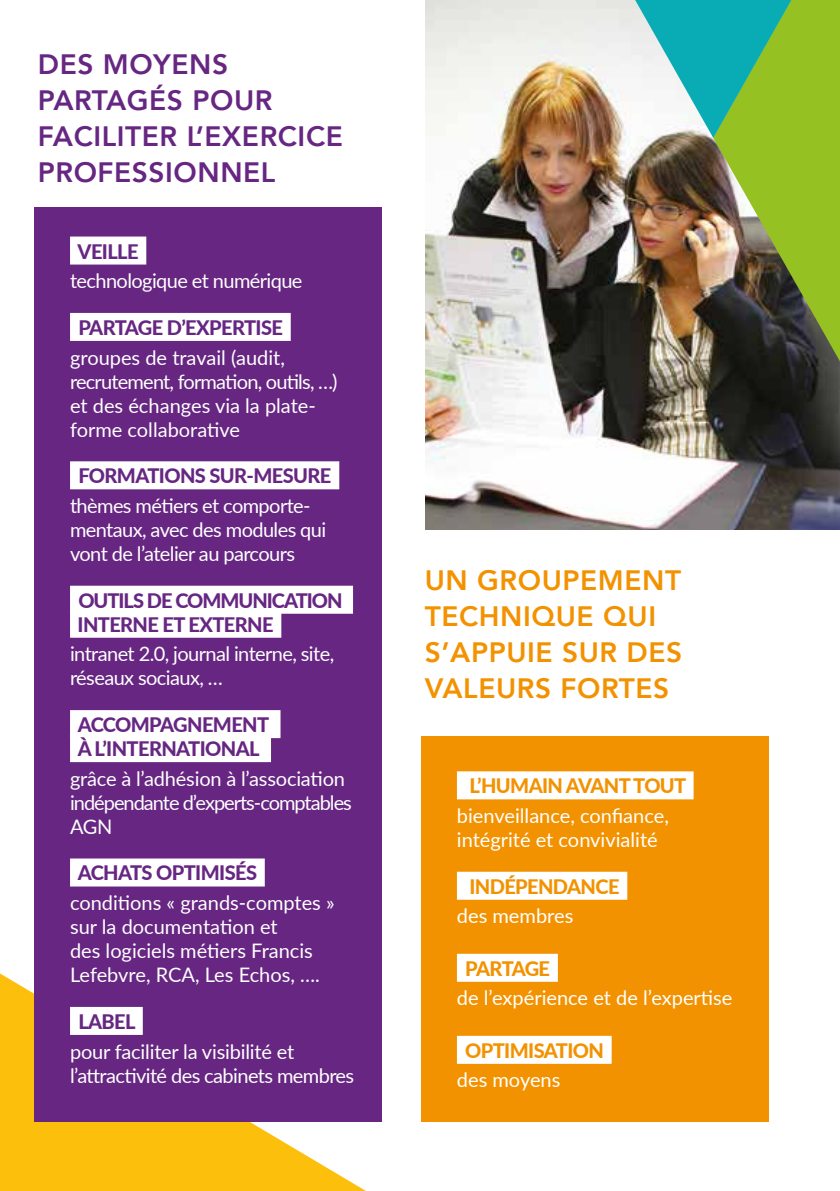
<style>
.page{position:relative;width:840px;height:1191px;background:#fff}
.page>*{position:absolute;margin:0;border:0;box-sizing:border-box;transform-origin:0 0}
.t1{font:800 28px/36px "Avenir";letter-spacing:.02em;color:#662682}
.t2{font:800 28px/36px "Avenir";letter-spacing:.02em;color:#f39200}
.t3{font:20px/24px "Lato";letter-spacing:-.01em;color:#fff}
.t4{font:20px/24px "Lato";letter-spacing:-.03em;color:#fff}
.t5{font:800 20px/24px "Lato";letter-spacing:-.03em;color:#662682}
.t6{font:20px/24px "Lato";letter-spacing:-.05em;color:#fff}
.t7{font:800 20px "Lato";letter-spacing:-.03em;color:#f39200}
.t8{font:800 20px/24px "Lato";letter-spacing:-.05em;color:#662682}
.t9{font:800 20px "Lato";letter-spacing:-.05em;color:#f39200}
</style>
<div class="page">
<img style="left:425px;top:0;width:414px;height:530px">
<svg style="left:0;top:973px;width:366px;height:218px;background:#fac72f"></svg>
<div style="left:421px;top:736px;width:346px;height:385px;background:#f39200"></div>
<div style="left:34px;top:207px;width:347px;height:914px;background:#662682"></div>
<div style="left:456px;top:771px;width:237px;height:28px;background:#fff"></div>
<div style="left:456px;top:871px;width:171px;height:28px;background:#fff"></div>
<div style="left:456px;top:953px;width:101px;height:28px;background:#fff"></div>
<div style="left:456px;top:1035px;width:155px;height:28px;background:#fff"></div>
<div style="left:70px;top:236px;width:76px;height:28px;background:#fff"></div>
<div style="left:70px;top:313px;width:220px;height:28px;background:#fff"></div>
<div style="left:70px;top:461px;width:269px;height:28px;background:#fff"></div>
<div style="left:70px;top:586px;width:283px;height:28px;background:#fff"></div>
<div style="left:70px;top:610px;width:211px;height:28px;background:#fff"></div>
<div style="left:70px;top:710px;width:210px;height:28px;background:#fff"></div>
<div style="left:70px;top:734px;width:201px;height:28px;background:#fff"></div>
<div style="left:70px;top:858px;width:194px;height:28px;background:#fff"></div>
<div style="left:70px;top:1007px;width:73px;height:28px;background:#fff"></div>
<svg style="left:712px;top:0;width:127px;height:361px;background:#7c9233"></svg>
<svg style="left:634px;top:0;width:157px;height:138px"></svg>
<h1 class="t1" style="left:38px;top:46px;width:306px">DES MOYENS<br>PARTAGÉS POUR<br>FACILITER L’EXERCICE<br>PROFESSIONNEL</h1>
<p class="t5" style="left:78px;top:238px;width:62px">VEILLE</p>
<p class="t4" style="left:70px;top:268px;width:234px">technologique et numérique</p>
<p class="t5" style="left:78px;top:315px;width:206px">PARTAGE D’EXPERTISE</p>
<p class="t3" style="left:70px;top:344px;width:269px">groupes de travail (audit, recrutement, formation, outils, …) et des échanges via la plate&shy;forme collaborative</p>
<p class="t5" style="left:78px;top:463px;width:254px">FORMATIONS SUR-MESURE</p>
<p class="t4" style="left:70px;top:493px;width:257px">thèmes métiers et comporte&shy;mentaux, avec des modules qui vont de l’atelier au parcours</p>
<p class="t8" style="left:77px;top:587px;width:266px">OUTILS DE COMMUNICATION<br>INTERNE ET EXTERNE</p>
<p class="t4" style="left:70px;top:641px;width:265px">intranet 2.0, journal interne, site, réseaux sociaux, …</p>
<p class="t5" style="left:78px;top:712px;width:193px">ACCOMPAGNEMENT<br>À L’INTERNATIONAL</p>
<p class="t6" style="left:70px;top:765px;width:283px">grâce à l’adhésion à l’association indépendante d’experts-comptables<br>AGN</p>
<p class="t5" style="left:78px;top:860px;width:181px">ACHATS OPTIMISÉS</p>
<p class="t3" style="left:70px;top:890px;width:266px">conditions « grands-comptes » sur la documentation et<br>des logiciels métiers Francis<br>Lefebvre, RCA, Les Echos, ….</p>
<p class="t5" style="left:78px;top:1008px;width:59px">LABEL</p>
<p class="t3" style="left:70px;top:1038px;width:285px">pour faciliter la visibilité et l’attractivité des cabinets membres</p>
<h1 class="t2" style="left:424px;top:562px;width:259px">UN GROUPEMENT<br>TECHNIQUE QUI<br>S’APPUIE SUR DES<br>VALEURS FORTES</h1>
<p class="t7" style="left:469px;top:771px;width:218px">L’HUMAIN AVANT TOUT</p>
<p class="t3" style="left:456px;top:803px;width:213px">bienveillance, confiance, intégrité et convivialité</p>
<p class="t7" style="left:469px;top:871px;width:152px">INDÉPENDANCE</p>
<p class="t3" style="left:456px;top:903px;width:118px">des membres</p>
<p class="t9" style="left:465px;top:953px;width:86px">PARTAGE</p>
<p class="t3" style="left:456px;top:985px;width:277px">de l’expérience et de l’expertise</p>
<p class="t7" style="left:465px;top:1035px;width:140px">OPTIMISATION</p>
<p class="t3" style="left:456px;top:1067px;width:105px">des moyens</p>
</div>
